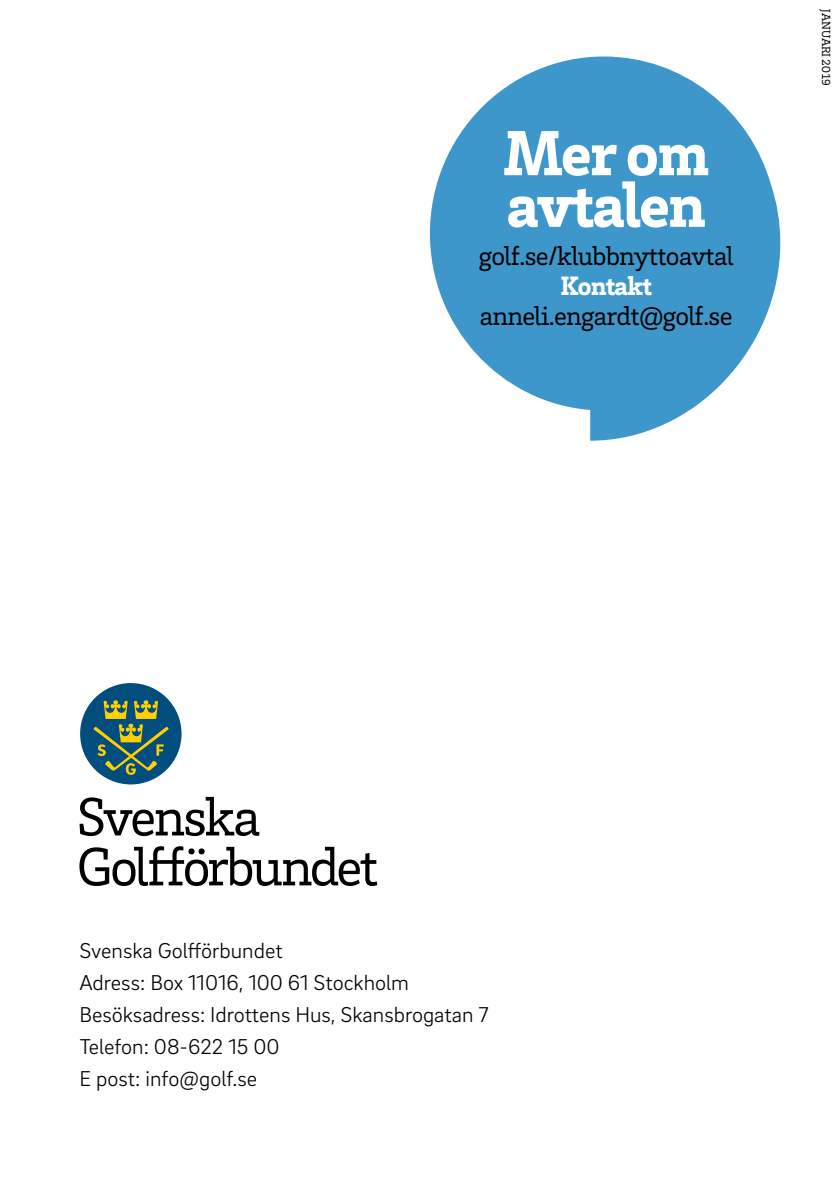
<style>
.page{position:relative;width:840px;height:1191px;background:#fff}
.page>*{position:absolute;margin:0;border:0;box-sizing:border-box;transform-origin:0 0}
.t1{font:900 65.2px/51.6px "Brix Slab";letter-spacing:-.025em;color:#fff}
.t2{font:27.2px "Brix Slab";letter-spacing:-.025em;color:#000}
.t3{font:900 27.2px "Brix Slab";letter-spacing:-.025em;color:#fff}
.t4{font:300 22px/32px "Brix Sans";color:#000}
.t5{font:12px "Brix Slab";letter-spacing:-.005em;color:#000}
</style>
<div class="page">
<svg style="left:79px;top:797px;width:180px;height:39px"></svg>
<svg style="left:79px;top:846px;width:298px;height:40px"></svg>
<div style="left:80px;top:683px;width:101px;height:101px;background:#004d7e;border-radius:50%"></div>
<svg style="left:93px;top:700px;width:76px;height:75px"></svg>
<svg style="left:429px;top:56px;width:350px;height:385px;fill:#3e97cb"></svg>
<h1 class="t1" style="left:503px;top:124px;width:207px">Mer om avtalen</h1>
<p class="t2" style="left:478px;top:238px;width:256px">golf.se/klubbnyttoavtal</p>
<p class="t3" style="left:560px;top:268px;width:93px">Kontakt</p>
<p class="t2" style="left:479px;top:298px;width:254px">anneli.engardt@golf.se</p>
<p class="t5" style="left:833px;top:9px;width:78px;rotate:90deg">JANUARI 2019</p>
<p class="t4" style="left:79px;top:934px;width:411px">Svenska Golfförbundet<br>Adress: Box 11016, 100 61 Stockholm<br>Besöksadress: Idrottens Hus, Skansbrogatan 7<br>Telefon: 08-622 15 00<br>E post: info@golf.se</p>
</div>
